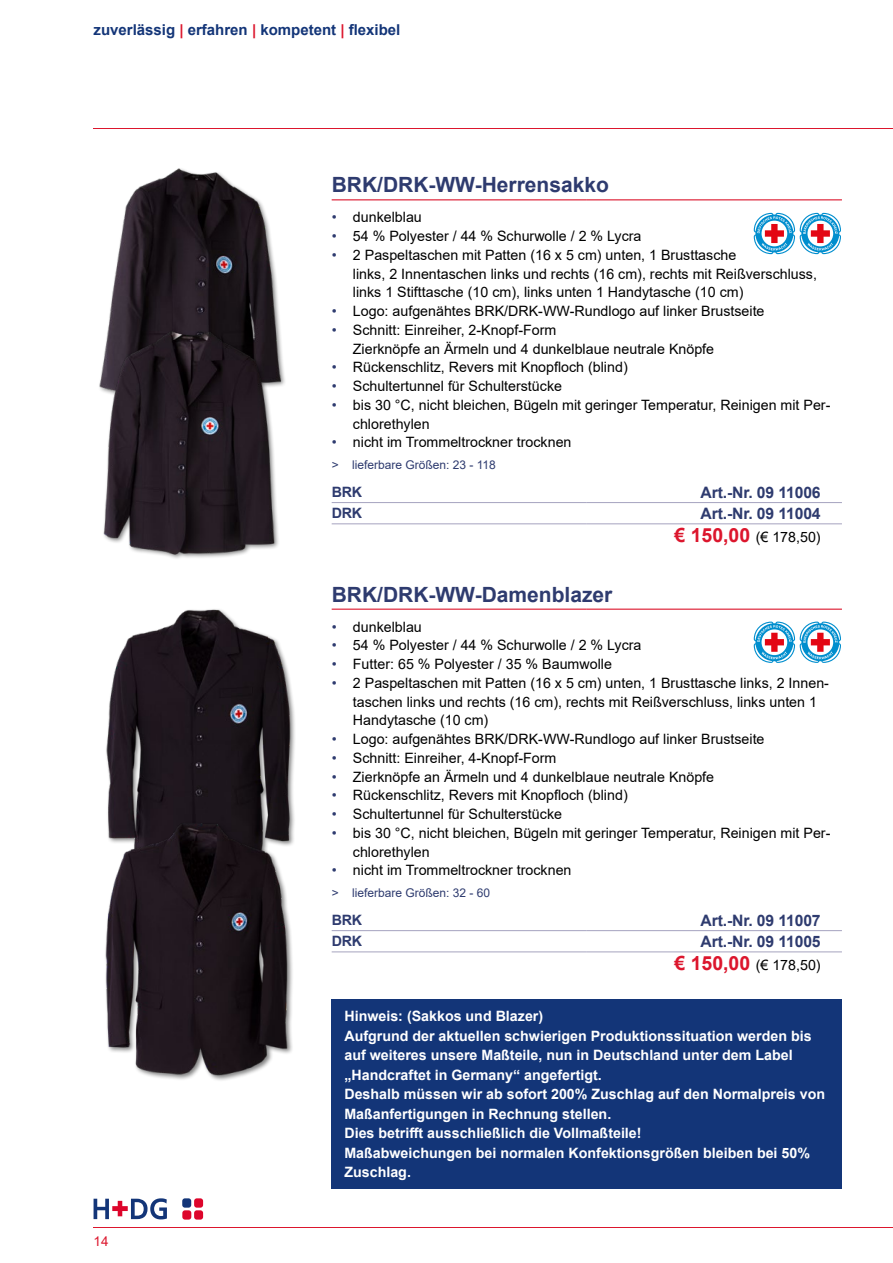
<style>
.page{position:relative;width:893px;height:1263px;background:#fff}
.page>*{position:absolute;margin:0;border:0;box-sizing:border-box;transform-origin:0 0}
.NEU__Produktname{font:700 21px "Arial";color:#2e3b6f}
.Größen{font:700 15.75px "Arial";letter-spacing:-.01em;color:#2e3b6f}
.t1{font:700 15px "Arial";color:#133578}
.Preise{font:14.25px/18.8px "Arial";color:#000}
.mehrere_Artikel-Nr{font:700 14.25px/19.5px "Arial";color:#fff}
.Größen-2{font:700 14.25px "Arial";letter-spacing:-.01em;color:#2e3b6f}
.t2{font:13.5px "Arial";color:#dc162d}
.LVZ_Artikel-Beschreibung{font:12px "Arial";color:#2e3b6f}
.s1{color:#dc162d}
.s2{color:#2e3b6f}
.s3{font-weight:700;font-size:19.5px;color:#dc162d}
</style>
<div class="page">
<svg style="left:94px;top:1198px;width:73px;height:21px"></svg>
<div style="left:182px;top:1198px;width:9px;height:9px;background:#133578;border-radius:3px"></div>
<div style="left:194px;top:1198px;width:9px;height:9px;background:#dd052b;border-radius:3px"></div>
<div style="left:182px;top:1210px;width:9px;height:9px;background:#dd052b;border-radius:3px"></div>
<div style="left:194px;top:1210px;width:9px;height:9px;background:#dd052b;border-radius:3px"></div>
<hr style="left:94px;top:1227px;width:799px;height:1px;background:#dc162d">
<hr style="left:94px;top:128px;width:799px;height:1px;background:#dc162d">
<div style="left:332px;top:999px;width:510px;height:189px;background:#133578"></div>
<hr style="left:332px;top:609px;width:255px;height:1px;background:#dc162d">
<hr style="left:587px;top:609px;width:255px;height:1px;background:#dc162d">
<hr style="left:332px;top:930px;width:255px;height:1px;background:#a5a3bf">
<hr style="left:587px;top:930px;width:255px;height:1px;background:#a5a3bf">
<hr style="left:332px;top:951px;width:255px;height:1px;background:#a5a3bf">
<hr style="left:587px;top:951px;width:255px;height:1px;background:#a5a3bf">
<hr style="left:332px;top:199px;width:255px;height:1px;background:#dc162d">
<hr style="left:587px;top:199px;width:255px;height:1px;background:#dc162d">
<hr style="left:332px;top:502px;width:255px;height:1px;background:#a5a3bf">
<hr style="left:587px;top:502px;width:255px;height:1px;background:#a5a3bf">
<hr style="left:332px;top:523px;width:255px;height:1px;background:#a5a3bf">
<hr style="left:587px;top:523px;width:255px;height:1px;background:#a5a3bf">
<svg style="left:753px;top:621px;width:88px;height:42px"></svg>
<svg style="left:753px;top:212px;width:88px;height:43px"></svg>
<img style="left:106px;top:609px;width:189px;height:211px">
<img style="left:105px;top:820px;width:190px;height:261px">
<img style="left:109px;top:168px;width:170px;height:148px">
<img style="left:99px;top:316px;width:186px;height:243px">
<p class="t1" style="left:94px;top:19px;width:308px">zuverlässig <span class="s1">|</span> erfahren <span class="s1">|</span> kompetent <span class="s1">|</span> flexibel</p>
<p class="NEU__Produktname" style="left:332px;top:170px;width:279px">BRK/DRK-WW-Herrensakko</p>
<p class="Preise" style="left:332px;top:208px;width:92px"><span class="s2">•</span> dunkelblau</p>
<p class="Preise" style="left:332px;top:227px;width:311px"><span class="s2">•</span> 54 % Polyester / 44 % Schurwolle / 2 % Lycra</p>
<p class="Preise" style="left:353px;top:245px;width:466px;text-indent:-21px"><span class="s2">•</span> 2 Paspeltaschen mit Patten (16 x 5 cm) unten, 1 Brusttasche<br>links, 2 Innentaschen links und rechts (16 cm), rechts mit Reißverschluss, links 1 Stifttasche (10 cm), links unten 1 Handytasche (10 cm)</p>
<p class="Preise" style="left:332px;top:302px;width:434px"><span class="s2">•</span> Logo: aufgenähtes BRK/DRK-WW-Rundlogo auf linker Brustseite</p>
<p class="Preise" style="left:353px;top:320px;width:363px;text-indent:-21px"><span class="s2">•</span> Schnitt: Einreiher, 2-Knopf-Form<br>Zierknöpfe an Ärmeln und 4 dunkelblaue neutrale Knöpfe</p>
<p class="Preise" style="left:332px;top:358px;width:298px"><span class="s2">•</span> Rückenschlitz, Revers mit Knopfloch (blind)</p>
<p class="Preise" style="left:332px;top:377px;width:232px"><span class="s2">•</span> Schultertunnel für Schulterstücke</p>
<p class="Preise" style="left:353px;top:395px;width:479px;text-indent:-21px"><span class="s2">•</span> bis 30 °C, nicht bleichen, Bügeln mit geringer Temperatur, Reinigen mit Per&shy;chlorethylen</p>
<p class="Preise" style="left:332px;top:433px;width:241px"><span class="s2">•</span> nicht im Trommeltrockner trocknen</p>
<p class="LVZ_Artikel-Beschreibung" style="left:332px;top:456px;width:166px">&gt; lieferbare Größen: 23 - 118</p>
<p class="Größen-2" style="left:332px;top:482px;width:32px">BRK</p>
<p class="Größen" style="left:701px;top:481px;width:122px">Art.-Nr. 09 11006</p>
<p class="Größen-2" style="left:332px;top:503px;width:32px">DRK</p>
<p class="Größen" style="left:701px;top:502px;width:122px">Art.-Nr. 09 11004</p>
<p class="Preise" style="left:674px;top:528px;width:148px"><span class="s3">€ 150,00</span> (€ 178,50)</p>
<p class="NEU__Produktname" style="left:332px;top:579px;width:282px">BRK/DRK-WW-Damenblazer</p>
<p class="Preise" style="left:332px;top:617px;width:92px"><span class="s2">•</span> dunkelblau</p>
<p class="Preise" style="left:332px;top:636px;width:311px"><span class="s2">•</span> 54 % Polyester / 44 % Schurwolle / 2 % Lycra</p>
<p class="Preise" style="left:332px;top:655px;width:282px"><span class="s2">•</span> Futter: 65 % Polyester / 35 % Baumwolle</p>
<p class="Preise" style="left:353px;top:673px;width:478px;text-indent:-21px"><span class="s2">•</span> 2 Paspeltaschen mit Patten (16 x 5 cm) unten, 1 Brusttasche links, 2 Innen&shy;taschen links und rechts (16 cm), rechts mit Reißverschluss, links unten 1<br>Handytasche (10 cm)</p>
<p class="Preise" style="left:332px;top:730px;width:434px"><span class="s2">•</span> Logo: aufgenähtes BRK/DRK-WW-Rundlogo auf linker Brustseite</p>
<p class="Preise" style="left:332px;top:748px;width:226px"><span class="s2">•</span> Schnitt: Einreiher, 4-Knopf-Form</p>
<p class="Preise" style="left:332px;top:767px;width:384px"><span class="s2">•</span> Zierknöpfe an Ärmeln und 4 dunkelblaue neutrale Knöpfe</p>
<p class="Preise" style="left:332px;top:786px;width:298px"><span class="s2">•</span> Rückenschlitz, Revers mit Knopfloch (blind)</p>
<p class="Preise" style="left:332px;top:805px;width:232px"><span class="s2">•</span> Schultertunnel für Schulterstücke</p>
<p class="Preise" style="left:353px;top:823px;width:479px;text-indent:-21px"><span class="s2">•</span> bis 30 °C, nicht bleichen, Bügeln mit geringer Temperatur, Reinigen mit Per&shy;chlorethylen</p>
<p class="Preise" style="left:332px;top:861px;width:241px"><span class="s2">•</span> nicht im Trommeltrockner trocknen</p>
<p class="LVZ_Artikel-Beschreibung" style="left:332px;top:884px;width:160px">&gt; lieferbare Größen: 32 - 60</p>
<p class="Größen-2" style="left:332px;top:910px;width:32px">BRK</p>
<p class="Größen" style="left:701px;top:909px;width:122px">Art.-Nr. 09 11007</p>
<p class="Größen-2" style="left:332px;top:931px;width:32px">DRK</p>
<p class="Größen" style="left:701px;top:930px;width:122px">Art.-Nr. 09 11005</p>
<p class="Preise" style="left:674px;top:956px;width:148px"><span class="s3">€ 150,00</span> (€ 178,50)</p>
<p class="t2" style="left:94px;top:1232px;width:17px">14</p>
<p class="mehrere_Artikel-Nr" style="left:344px;top:1006px;width:200px">Hinweis: (Sakkos und Blazer)</p>
<p class="mehrere_Artikel-Nr" style="left:344px;top:1026px;width:469px">Aufgrund der aktuellen schwierigen Produktionssituation werden bis auf weiteres unsere Maßteile, nun in Deutschland unter dem Label „Handcraftet in Germany“ angefertigt.</p>
<p class="mehrere_Artikel-Nr" style="left:344px;top:1084px;width:482px">Deshalb müssen wir ab sofort 200% Zuschlag auf den Normalpreis von<br>Maßanfertigungen in Rechnung stellen.</p>
<p class="mehrere_Artikel-Nr" style="left:344px;top:1123px;width:299px">Dies betrifft ausschließlich die Vollmaßteile!</p>
<p class="mehrere_Artikel-Nr" style="left:344px;top:1143px;width:467px">Maßabweichungen bei normalen Konfektionsgrößen bleiben bei 50%<br>Zuschlag.</p>
</div>
